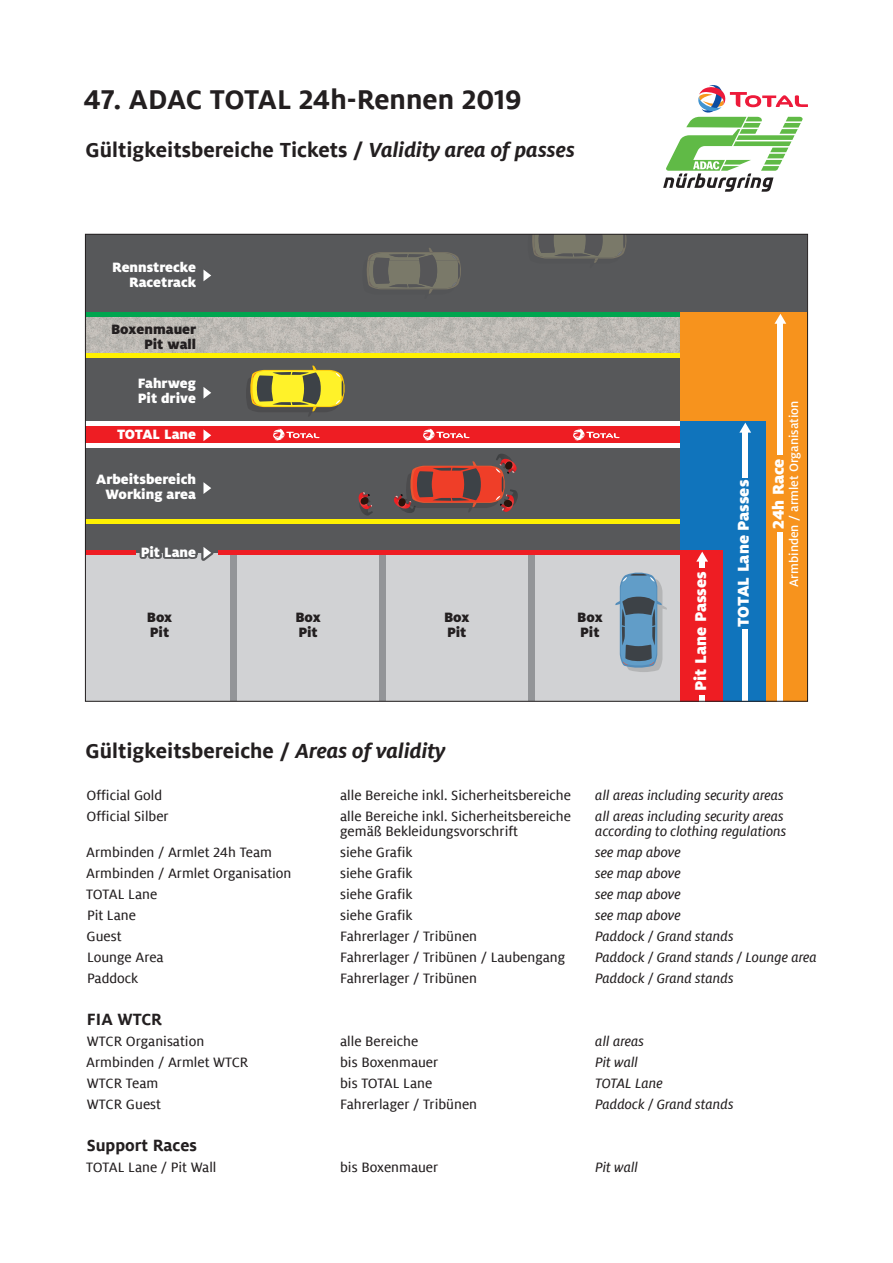
<style>
.page{position:relative;width:893px;height:1263px;background:#fff}
.page>*{position:absolute;margin:0;border:0;box-sizing:border-box;transform-origin:0 0}
.Subline{font:700 30px "Milofor ADAC";color:#231f20}
.Subline-2{font:700 22.5px "Milofor ADAC";color:#231f20}
.Subline-3{font:700 18px "Milofor ADAC";color:#231f20}
.t1{font:900 17.4px/35.1px "Milofor ADAC";color:#fff}
.Subline-4{font:15px "Milofor ADAC Text";color:#231f20}
.Subline-5{font:italic 15px "Milofor ADAC Text";color:#231f20}
.t2{font:900 15px/15px "Milofor ADAC";color:#fff;text-align:right}
.t3{font:900 15px/15px "Milofor ADAC";color:#231f20}
.t4{font:500 13.5px "Milofor ADAC";color:#fff}
.s1{font-style:italic}
</style>
<div class="page">
<div style="left:85px;top:553px;width:595px;height:148px;background:#d1d2d4"></div>
<div style="left:231px;top:552px;width:6px;height:149px;background:#939598"></div>
<div style="left:379px;top:552px;width:6px;height:149px;background:#939598"></div>
<div style="left:528px;top:552px;width:6px;height:149px;background:#939598"></div>
<div style="left:85px;top:446px;width:595px;height:107px;background:#57585a"></div>
<div style="left:85px;top:356px;width:595px;height:68px;background:#57585a"></div>
<div style="left:85px;top:424px;width:597px;height:22px;background:#ee1d23"></div>
<div style="left:85px;top:234px;width:722px;height:81px;background:#57585a"></div>
<img style="left:87px;top:316px;width:593px;height:37px">
<hr style="left:85px;top:312px;width:595px;height:4px;background:#00a54f">
<div style="left:85px;top:353px;width:595px;height:5px;background:#fff101"></div>
<div style="left:85px;top:519px;width:595px;height:5px;background:#fff101"></div>
<div style="left:85px;top:550px;width:51px;height:5px;background:#ee1d23"></div>
<div style="left:218px;top:550px;width:462px;height:5px;background:#ee1d23"></div>
<hr style="left:85px;top:421px;width:595px;height:4px;background:#fff">
<hr style="left:85px;top:444px;width:595px;height:4px;background:#fff">
<svg style="left:203px;top:429px;width:8px;height:12px"></svg>
<svg style="left:203px;top:270px;width:8px;height:11px"></svg>
<svg style="left:203px;top:387px;width:8px;height:12px"></svg>
<svg style="left:203px;top:482px;width:8px;height:12px"></svg>
<div style="left:680px;top:312px;width:127px;height:389px;background:#f7931d"></div>
<div style="left:680px;top:421px;width:85px;height:280px;background:#1074bc"></div>
<div style="left:680px;top:550px;width:43px;height:151px;background:#ee1d23"></div>
<svg style="left:139px;top:547px;width:74px;height:14px"></svg>
<svg style="left:696px;top:552px;width:12px;height:10px"></svg>
<div style="left:699px;top:561px;width:6px;height:7px;background:#fff"></div>
<svg style="left:739px;top:423px;width:12px;height:10px"></svg>
<div style="left:742px;top:432px;width:6px;height:45px;background:#fff"></div>
<div style="left:742px;top:629px;width:6px;height:72px;background:#fff"></div>
<svg style="left:774px;top:314px;width:12px;height:10px"></svg>
<div style="left:778px;top:323px;width:5px;height:132px;background:#fff"></div>
<div style="left:778px;top:532px;width:5px;height:169px;background:#fff"></div>
<div style="left:699px;top:694px;width:6px;height:7px;background:#fff"></div>
<svg style="left:573px;top:429px;width:46px;height:12px"></svg>
<svg style="left:423px;top:429px;width:46px;height:12px"></svg>
<svg style="left:273px;top:429px;width:46px;height:12px"></svg>
<svg style="left:250px;top:365px;width:95px;height:51px"></svg>
<svg style="left:532px;top:236px;width:95px;height:27px"></svg>
<img style="left:460px;top:264px;width:1px;height:13px">
<svg style="left:367px;top:248px;width:93px;height:46px"></svg>
<svg style="left:615px;top:572px;width:52px;height:100px"></svg>
<svg style="left:358px;top:492px;width:15px;height:23px"></svg>
<svg style="left:394px;top:454px;width:124px;height:59px"></svg>
<svg style="left:663px;top:85px;width:145px;height:107px"></svg>
<p class="Subline" style="left:84px;top:82px;width:440px">47. ADAC TOTAL 24h-Rennen 2019</p>
<p class="Subline-2" style="left:86px;top:137px;width:491px">Gültigkeitsbereiche Tickets / <span class="s1">Validity area of passes</span></p>
<p class="t2" style="left:112px;top:259px;width:85px">Rennstrecke<br>Racetrack</p>
<p class="t3" style="left:111px;top:321px;width:87px;text-align:right">Boxenmauer<br>Pit wall</p>
<p class="t2" style="left:138px;top:375px;width:60px;text-align:left">Fahrweg<br>Pit drive</p>
<p class="t2" style="left:117px;top:427px;width:81px">TOTAL Lane</p>
<p class="t2" style="left:96px;top:471px;width:101px">Arbeitsbereich<br>Working area</p>
<p class="t2" style="left:141px;top:544px;width:57px">Pit Lane</p>
<p class="t3" style="left:147px;top:610px;width:27px">Box<br>Pit</p>
<p class="t3" style="left:295px;top:610px;width:27px">Box<br>Pit</p>
<p class="t3" style="left:444px;top:610px;width:27px">Box<br>Pit</p>
<p class="t3" style="left:577px;top:610px;width:27px">Box<br>Pit</p>
<p class="t1" style="left:683px;top:691px;width:121px;rotate:-90deg">Pit Lane Passes</p>
<p class="t4" style="left:786px;top:587px;width:188px;rotate:-90deg">Armbinden / armlet Organisation</p>
<p class="t1" style="left:726px;top:529px;width:72px;text-indent:-98px;rotate:-90deg">TOTAL Lane Passes<br>24h Race</p>
<p class="Subline-2" style="left:86px;top:738px;width:361px">Gültigkeitsbereiche / <span class="s1">Areas of validity</span></p>
<p class="Subline-4" style="left:86px;top:787px;width:77px">Official Gold</p>
<p class="Subline-4" style="left:340px;top:787px;width:232px">alle Bereiche inkl. Sicherheitsbereiche</p>
<p class="Subline-5" style="left:595px;top:787px;width:190px">all areas including security areas</p>
<p class="Subline-4" style="left:86px;top:808px;width:84px">Official Silber</p>
<p class="Subline-4" style="left:340px;top:808px;width:232px">alle Bereiche inkl. Sicherheitsbereiche</p>
<p class="Subline-5" style="left:595px;top:808px;width:190px">all areas including security areas</p>
<p class="Subline-4" style="left:340px;top:823px;width:179px">gemäß Bekleidungsvorschrift</p>
<p class="Subline-5" style="left:595px;top:823px;width:193px">according to clothing regulations</p>
<p class="Subline-4" style="left:86px;top:844px;width:187px">Armbinden / Armlet 24h Team</p>
<p class="Subline-4" style="left:340px;top:844px;width:74px">siehe Grafik</p>
<p class="Subline-5" style="left:595px;top:844px;width:87px">see map above</p>
<p class="Subline-4" style="left:86px;top:865px;width:207px">Armbinden / Armlet Organisation</p>
<p class="Subline-4" style="left:340px;top:865px;width:74px">siehe Grafik</p>
<p class="Subline-5" style="left:595px;top:865px;width:87px">see map above</p>
<p class="Subline-4" style="left:86px;top:886px;width:72px">TOTAL Lane</p>
<p class="Subline-4" style="left:340px;top:886px;width:74px">siehe Grafik</p>
<p class="Subline-5" style="left:595px;top:886px;width:87px">see map above</p>
<p class="Subline-4" style="left:87px;top:907px;width:50px">Pit Lane</p>
<p class="Subline-4" style="left:340px;top:907px;width:74px">siehe Grafik</p>
<p class="Subline-5" style="left:595px;top:907px;width:87px">see map above</p>
<p class="Subline-4" style="left:86px;top:928px;width:37px">Guest</p>
<p class="Subline-4" style="left:340px;top:928px;width:138px">Fahrerlager / Tribünen</p>
<p class="Subline-5" style="left:595px;top:928px;width:140px">Paddock / Grand stands</p>
<p class="Subline-4" style="left:87px;top:949px;width:78px">Lounge Area</p>
<p class="Subline-4" style="left:340px;top:949px;width:227px">Fahrerlager / Tribünen / Laubengang</p>
<p class="Subline-5" style="left:595px;top:949px;width:223px">Paddock / Grand stands / Lounge area</p>
<p class="Subline-4" style="left:87px;top:970px;width:53px">Paddock</p>
<p class="Subline-4" style="left:340px;top:970px;width:138px">Fahrerlager / Tribünen</p>
<p class="Subline-5" style="left:595px;top:970px;width:140px">Paddock / Grand stands</p>
<p class="Subline-3" style="left:87px;top:1009px;width:77px">FIA WTCR</p>
<p class="Subline-4" style="left:87px;top:1033px;width:119px">WTCR Organisation</p>
<p class="Subline-4" style="left:340px;top:1033px;width:80px">alle Bereiche</p>
<p class="Subline-5" style="left:595px;top:1033px;width:50px">all areas</p>
<p class="Subline-4" style="left:86px;top:1054px;width:164px">Armbinden / Armlet WTCR</p>
<p class="Subline-4" style="left:340px;top:1054px;width:100px">bis Boxenmauer</p>
<p class="Subline-5" style="left:595px;top:1054px;width:44px">Pit wall</p>
<p class="Subline-4" style="left:87px;top:1075px;width:73px">WTCR Team</p>
<p class="Subline-4" style="left:340px;top:1075px;width:94px">bis TOTAL Lane</p>
<p class="Subline-5" style="left:595px;top:1075px;width:69px">TOTAL Lane</p>
<p class="Subline-4" style="left:87px;top:1096px;width:76px">WTCR Guest</p>
<p class="Subline-4" style="left:340px;top:1096px;width:138px">Fahrerlager / Tribünen</p>
<p class="Subline-5" style="left:595px;top:1096px;width:140px">Paddock / Grand stands</p>
<p class="Subline-3" style="left:87px;top:1135px;width:112px">Support Races</p>
<p class="Subline-4" style="left:86px;top:1159px;width:132px">TOTAL Lane / Pit Wall</p>
<p class="Subline-4" style="left:340px;top:1159px;width:100px">bis Boxenmauer</p>
<p class="Subline-5" style="left:595px;top:1159px;width:44px">Pit wall</p>
</div>
